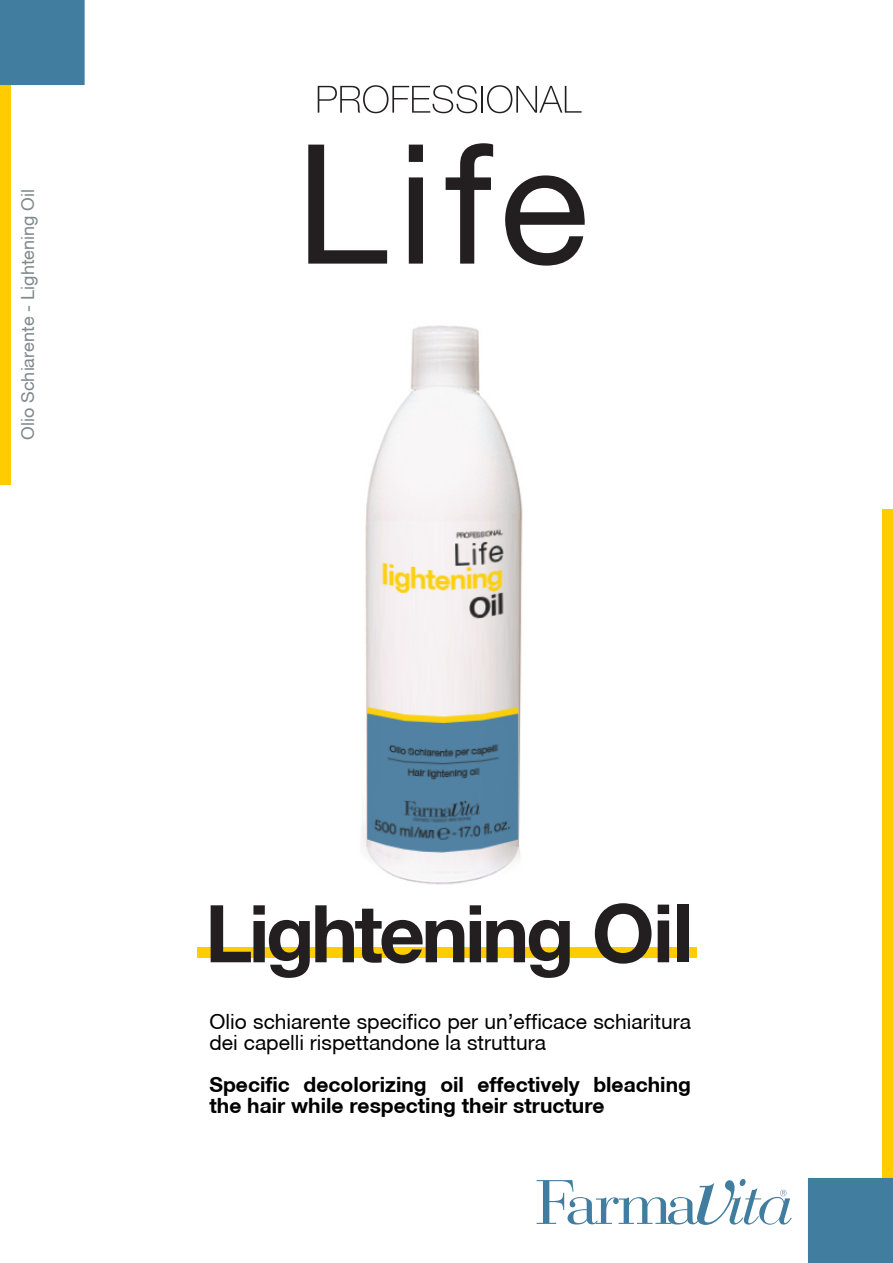
<style>
.page{position:relative;width:893px;height:1263px;background:#fff}
.page>*{position:absolute;margin:0;border:0;box-sizing:border-box;transform-origin:0 0}
.t1{font:21px/21px "Helvetica Neue CE";color:#000001}
.t2{font:700 21px/21px "Helvetica Neue CE";color:#000001}
.t3{font:18px "Helvetica Neue CE";color:#80898c}
</style>
<div class="page">
<div style="left:0;top:85px;width:11px;height:399px;background:#fc0"></div>
<svg style="left:537px;top:1179px;width:255px;height:46px"></svg>
<div style="left:882px;top:510px;width:11px;height:671px;background:#fc0"></div>
<div style="left:808px;top:1178px;width:85px;height:85px;background:#407d9f"></div>
<div style="left:0;top:0;width:85px;height:85px;background:#407d9f"></div>
<svg style="left:308px;top:145px;width:79px;height:119px"></svg>
<svg style="left:409px;top:145px;width:14px;height:119px;background:#403d3e"></svg>
<svg style="left:446px;top:143px;width:47px;height:121px"></svg>
<svg style="left:505px;top:175px;width:80px;height:91px"></svg>
<svg style="left:318px;top:85px;width:159px;height:28px"></svg>
<hr style="left:481px;top:86px;width:2px;height:27px;background:#231f20">
<svg style="left:487px;top:85px;width:95px;height:28px"></svg>
<div style="left:197px;top:947px;width:499px;height:10px;background:#fc0"></div>
<svg style="left:211px;top:905px;width:253px;height:73px"></svg>
<svg style="left:470px;top:905px;width:100px;height:73px"></svg>
<svg style="left:595px;top:903px;width:56px;height:61px"></svg>
<svg style="left:658px;top:904px;width:11px;height:58px"></svg>
<div style="left:677px;top:904px;width:11px;height:58px;background:#231f20"></div>
<img style="left:362px;top:325px;width:161px;height:560px">
<p class="t3" style="left:17px;top:440px;width:252px;rotate:-90deg">Olio Schiarente - Lightening Oil</p>
<p class="t1" style="left:210px;top:1011px;width:483px">Olio schiarente specifico per un’efficace schiaritura dei capelli rispettandone la struttura</p>
<p class="t2" style="left:210px;top:1074px;width:483px">Specific decolorizing oil effectively bleaching the hair while respecting their structure</p>
</div>
